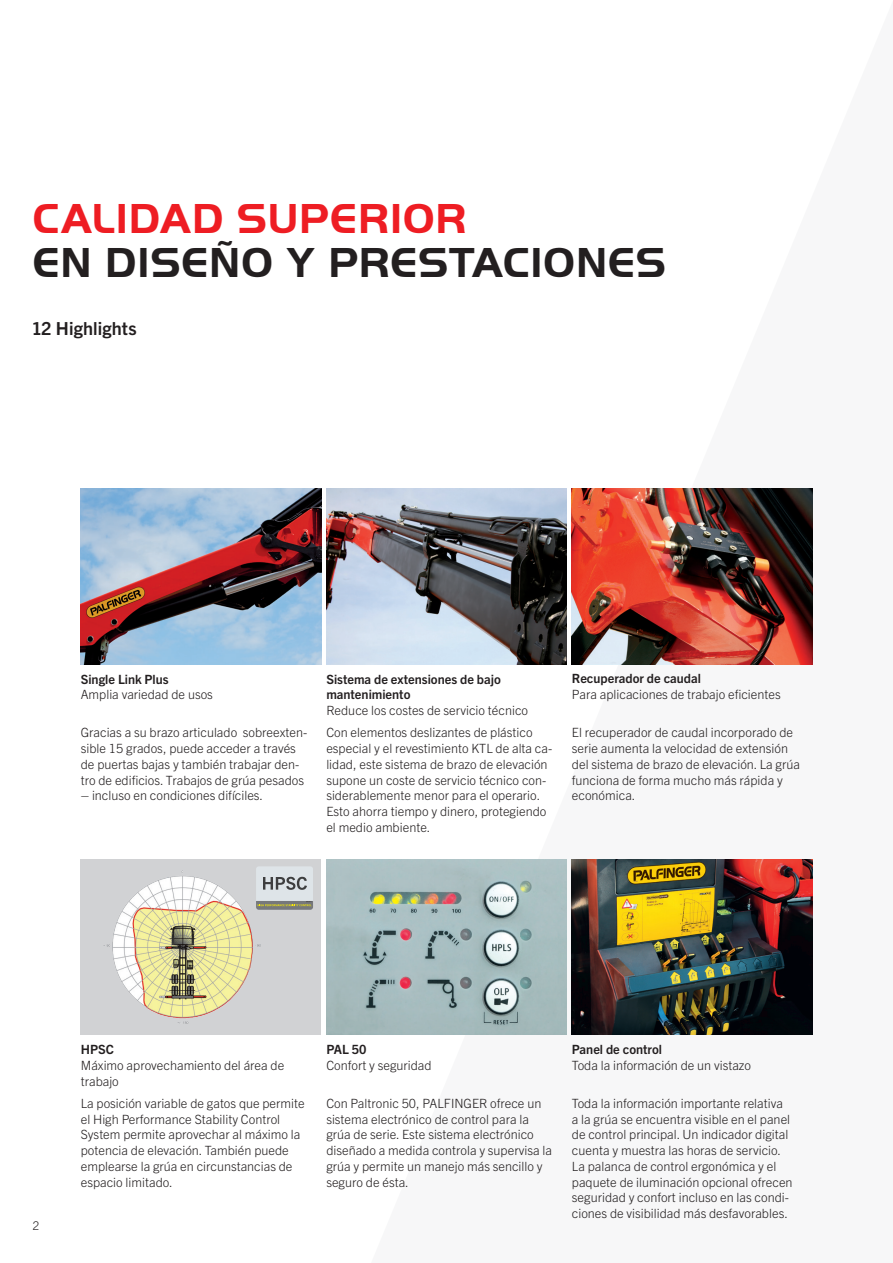
<style>
.page{position:relative;width:893px;height:1263px;background:#fff}
.page>*{position:absolute;margin:0;border:0;box-sizing:border-box;transform-origin:0 0}
._01_Headline_Palf_29{font:700 43.5px "Palfinger Handel Gothic";letter-spacing:.02em;color:#231f20}
._01_Headline_Palf_29-2{font:700 43.5px "Palfinger Handel Gothic";letter-spacing:.02em;color:#ee1d23}
._02_Subheadline_Trad{font:700 18px "Trade Gothic Next LT Pro";letter-spacing:.01em;color:#231f20}
._04_Copy_TradeLight{font:300 12.75px/15.8px "Trade Gothic Next LT Pro";color:#231f20}
._04_Copy-Subline_Tra{font:300 12.75px/15.8px "Trade Gothic Next LT Pro";color:#231f20}
._04_Copy-Headline_Tr{font:700 12.75px "Trade Gothic Next LT Pro";color:#231f20}
.t1{font:300 12px "Trade Gothic Next LT Pro";color:#231f20}
.s1{font-weight:700}
</style>
<div class="page">
<img style="left:572px;top:489px;width:240px;height:175px">
<img style="left:572px;top:859px;width:240px;height:176px">
<img style="left:326px;top:489px;width:241px;height:175px">
<img style="left:81px;top:489px;width:240px;height:175px">
<img style="left:326px;top:859px;width:241px;height:176px">
<div style="left:81px;top:859px;width:240px;height:176px;background:#d1d2d4"></div>
<img style="left:103px;top:871px;width:157px;height:152px">
<div style="left:256px;top:866px;width:57px;height:44px;background:#dee4e8;border-radius:3px"></div>
<svg style="left:263px;top:877px;width:44px;height:13px"></svg>
<svg style="left:256px;top:901px;width:57px;height:9px"></svg>
<p class="_01_Headline_Palf_29-2" style="left:33px;top:194px;width:435px">CALIDAD SUPERIOR</p>
<p class="_01_Headline_Palf_29" style="left:33px;top:238px;width:635px">EN DISEÑO Y PRESTACIONES</p>
<p class="_02_Subheadline_Trad" style="left:33px;top:316px;width:105px">12 Highlights</p>
<p class="_04_Copy-Headline_Tr" style="left:81px;top:670px;width:89px">Single Link Plus</p>
<p class="_04_Copy-Subline_Tra" style="left:81px;top:686px;width:134px">Amplia variedad de usos</p>
<p class="_04_Copy_TradeLight" style="left:81px;top:724px;width:228px">Gracias a su brazo articulado sobreexten&shy;sible 15 grados, puede acceder a través de puertas bajas y también trabajar den&shy;tro de edificios. Trabajos de grúa pesados</p>
<p class="_04_Copy_TradeLight" style="left:81px;top:787px;width:184px">– incluso en condiciones difíciles.</p>
<p class="_04_Copy-Headline_Tr" style="left:326px;top:670px;width:176px">Sistema de extensiones de bajo</p>
<p class="_04_Copy-Headline_Tr" style="left:326px;top:686px;width:86px">mantenimiento</p>
<p class="_04_Copy-Subline_Tra" style="left:326px;top:702px;width:203px">Reduce los costes de servicio técnico</p>
<p class="_04_Copy_TradeLight" style="left:326px;top:724px;width:227px">Con elementos deslizantes de plástico especial y el revestimiento KTL de alta ca&shy;lidad, este sistema de brazo de elevación supone un coste de servicio técnico con&shy;siderablemente menor para el operario.<br>Esto ahorra tiempo y dinero, protegiendo el medio ambiente.</p>
<p class="_04_Copy_TradeLight" style="left:572px;top:670px;width:210px;line-height:16.2px"><span class="s1">Recuperador de caudal<br></span>Para aplicaciones de trabajo eficientes</p>
<p class="_04_Copy_TradeLight" style="left:572px;top:723px;width:230px">El recuperador de caudal incorporado de serie aumenta la velocidad de extensión del sistema de brazo de elevación. La grúa funciona de forma mucho más rápida y económica.</p>
<p class="t1" style="left:33px;top:1217px;width:8px">2</p>
<p class="_04_Copy-Headline_Tr" style="left:81px;top:1041px;width:35px">HPSC</p>
<p class="_04_Copy-Subline_Tra" style="left:81px;top:1056px;width:205px">Máximo aprovechamiento del área de trabajo</p>
<p class="_04_Copy_TradeLight" style="left:81px;top:1094px;width:225px">La posición variable de gatos que permite el High Performance Stability Control System permite aprovechar al máximo la potencia de elevación. También puede emplearse la grúa en circunstancias de espacio limitado.</p>
<p class="_04_Copy-Headline_Tr" style="left:326px;top:1041px;width:42px">PAL 50</p>
<p class="_04_Copy-Subline_Tra" style="left:326px;top:1056px;width:107px">Confort y seguridad</p>
<p class="_04_Copy_TradeLight" style="left:326px;top:1094px;width:227px">Con Paltronic 50, PALFINGER ofrece un sistema electrónico de control para la grúa de serie. Este sistema electrónico diseñado a medida controla y supervisa la grúa y permite un manejo más sencillo y seguro de ésta.</p>
<p class="_04_Copy-Headline_Tr" style="left:572px;top:1041px;width:92px">Panel de control</p>
<p class="_04_Copy-Subline_Tra" style="left:572px;top:1056px;width:181px">Toda la información de un vistazo</p>
<p class="_04_Copy_TradeLight" style="left:572px;top:1094px;width:222px">Toda la información importante relativa a la grúa se encuentra visible en el panel de control principal. Un indicador digital cuenta y muestra las horas de servicio.<br>La palanca de control ergonómica y el paquete de iluminación opcional ofrecen seguridad y confort incluso en las condi&shy;ciones de visibilidad más desfavorables.</p>
</div>
